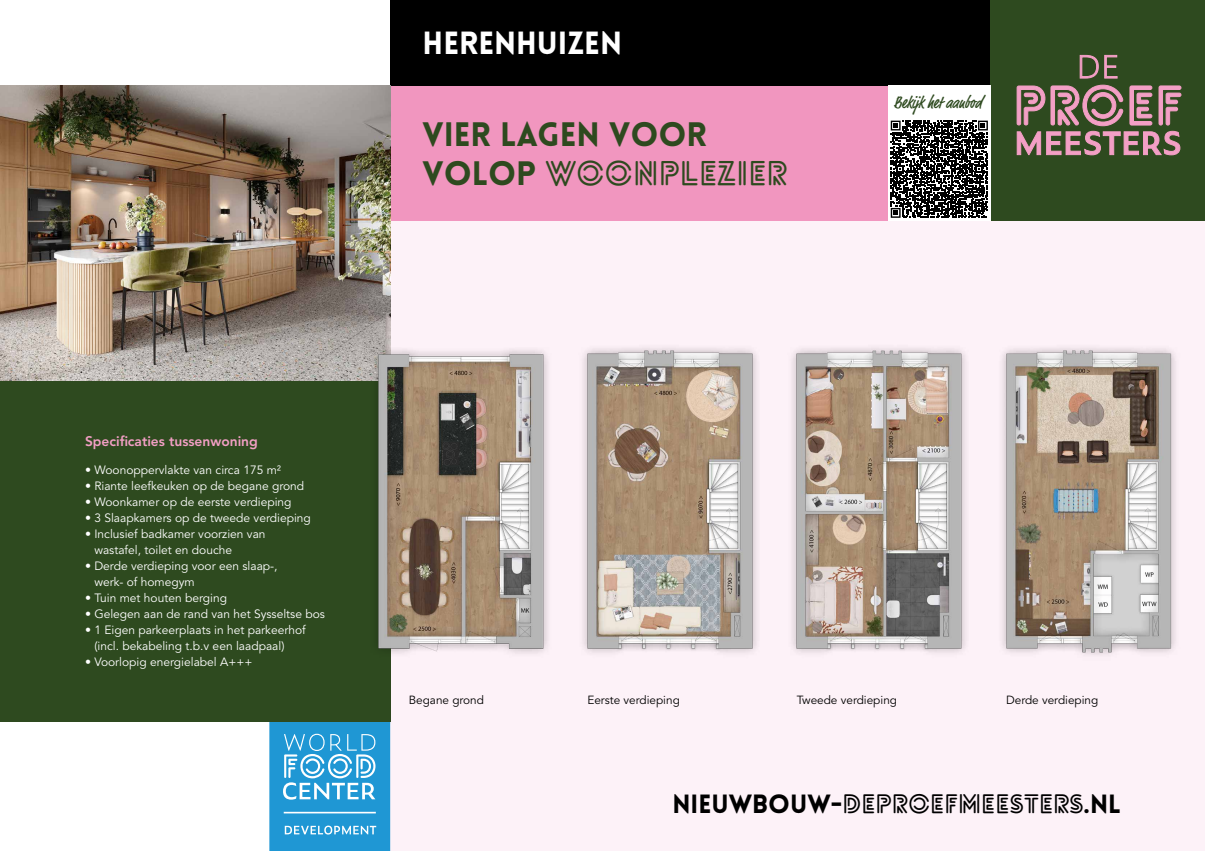
<style>
.page{position:relative;width:1205px;height:851px;background:#fff}
.page>*{position:absolute;margin:0;border:0;box-sizing:border-box;transform-origin:0 0}
.t1{font:700 33.15px "Lovelo Line";color:#2e4a1f}
.t2{font:900 33.15px "Lovelo";color:#2e4a1f}
.t3{font:900 31.35px "Lovelo";color:#fff}
.t4{font:700 25.8px "Lovelo Line";color:#000}
.t5{font:500 condensed 17px "Market Pro";color:#2e4a1f}
.t6{font:800 13.8px "Avenir LT Std";color:#f39fc5}
.t7{font:12px/16px "Avenir LT Std";color:#fff}
.t8{font:11.8px "Avenir LT Std";color:#000}
.s1{font-family:"Lovelo";font-weight:900}
</style>
<div class="page">
<div style="left:390px;top:85px;width:815px;height:765px;background:#fdf2f8"></div>
<div style="left:390px;top:0;width:815px;height:85px;background:#000"></div>
<div style="left:0;top:380px;width:390px;height:342px;background:#2e4a1f"></div>
<div style="left:390px;top:85px;width:601px;height:136px;background:#f196bf"></div>
<div style="left:991px;top:0;width:214px;height:221px;background:#2e4a1f"></div>
<svg style="left:1017px;top:85px;width:164px;height:70px"></svg>
<svg style="left:1080px;top:55px;width:18px;height:23px"></svg>
<svg style="left:1104px;top:55px;width:13px;height:23px"></svg>
<img style="left:0;top:85px;width:390px;height:295px">
<img style="left:583px;top:348px;width:174px;height:305px">
<img style="left:792px;top:348px;width:174px;height:305px">
<img style="left:1002px;top:348px;width:174px;height:307px">
<img style="left:368px;top:344px;width:180px;height:318px">
<svg style="left:269px;top:722px;width:121px;height:128px;background:#3ea5d9"></svg>
<div style="left:888px;top:85px;width:103px;height:136px;background:#fff"></div>
<svg style="left:890px;top:120px;width:98px;height:98px"></svg>
<svg style="left:891px;top:121px;width:97px;height:97px"></svg>
<h2 class="t3" style="left:423px;top:24px;width:201px">HERENHUIZEN</h2>
<h1 class="t2" style="left:423px;top:113px;width:286px">VIER LAGEN VOOR</h1>
<h1 class="t1" style="left:423px;top:153px;width:366px"><span class="s1">VOLOP</span> WOONPLEZIER</h1>
<h3 class="t5" style="left:894px;top:91px;width:90px">Bekijk het aanbod</h3>
<p class="t6" style="left:85px;top:433px;width:174px">Specificaties tussenwoning</p>
<p class="t7" style="left:85px;top:461px;width:198px">• Woonoppervlakte van circa 175 m²</p>
<p class="t7" style="left:85px;top:477px;width:221px">• Riante leefkeuken op de begane grond</p>
<p class="t7" style="left:85px;top:493px;width:208px">• Woonkamer op de eerste verdieping</p>
<p class="t7" style="left:85px;top:509px;width:227px">• 3 Slaapkamers op de tweede verdieping</p>
<p class="t7" style="left:94px;top:525px;width:173px;text-indent:-9px">• Inclusief badkamer voorzien van wastafel, toilet en douche</p>
<p class="t7" style="left:94px;top:557px;width:185px;text-indent:-9px">• Derde verdieping voor een slaap-, werk- of homegym</p>
<p class="t7" style="left:85px;top:589px;width:144px">• Tuin met houten berging</p>
<p class="t7" style="left:85px;top:605px;width:241px">• Gelegen aan de rand van het Sysseltse bos</p>
<p class="t7" style="left:94px;top:621px;width:213px;text-indent:-9px">• 1 Eigen parkeerplaats in het parkeerhof (incl. bekabeling t.b.v een laadpaal)</p>
<p class="t7" style="left:85px;top:653px;width:169px">• Voorlopig energielabel A+++</p>
<p class="t8" style="left:409px;top:693px;width:77px">Begane grond</p>
<p class="t8" style="left:587px;top:693px;width:94px">Eerste verdieping</p>
<p class="t8" style="left:797px;top:693px;width:102px">Tweede verdieping</p>
<p class="t8" style="left:1006px;top:693px;width:94px">Derde verdieping</p>
<h3 class="t4" style="left:672px;top:787px;width:450px"><span class="s1">NIEUWBOUW-</span>DEPROEFMEESTERS<span class="s1">.NL</span></h3>
</div>
